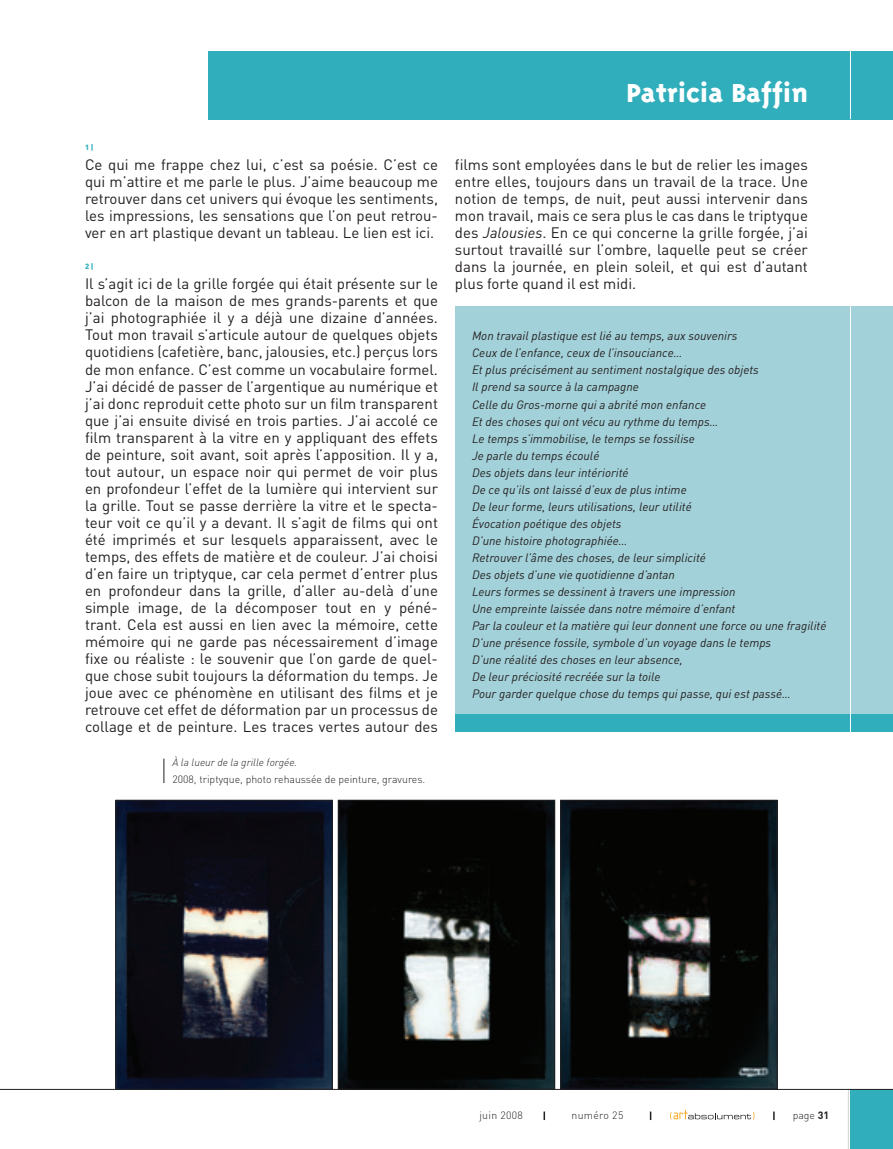
<style>
.page{position:relative;width:893px;height:1149px;background:#fff}
.page>*{position:absolute;margin:0;border:0;box-sizing:border-box;transform-origin:0 0}
.t1{font:800 30px "Triplex";color:#fff}
.t2{font:15px/17px "DIN";color:#231f20;text-align:justify}
.t3{font:italic 12px/17px "DIN";color:#231f20}
.t4{font:300 10.5px/17px "DIN";color:#231f20}
.t5{font:300 10.5px "DIN";letter-spacing:.03em;color:#231f20}
.t6{font:900 7.5px "DIN";color:#31aebc}
.s1{font-style:italic}
.s2{font-weight:700}
</style>
<div class="page">
<div style="left:850px;top:1089px;width:43px;height:59px;background:#31aebc"></div>
<hr style="left:848px;top:1089px;width:1px;height:59px;background:#d1d2d4">
<hr style="left:0;top:1088px;width:893px;height:1px;background:#231f20">
<svg style="left:773px;top:1111px;width:2px;height:8px"></svg>
<svg style="left:670px;top:1109px;width:84px;height:10px"></svg>
<div style="left:455px;top:306px;width:438px;height:425px;background:#a3d1d9"></div>
<div style="left:455px;top:714px;width:438px;height:17px;background:#31aebc"></div>
<div style="left:208px;top:51px;width:685px;height:68px;background:#31aebc"></div>
<hr style="left:850px;top:0;width:1px;height:119px;background:#fff">
<svg style="left:164px;top:758px;width:1px;height:24px"></svg>
<img style="left:118px;top:801px;width:213px;height:286px">
<div style="left:116px;top:799px;width:217px;height:290px;border:1px solid #231f20"></div>
<img style="left:340px;top:801px;width:213px;height:286px">
<div style="left:338px;top:799px;width:217px;height:290px;border:1px solid #231f20"></div>
<img style="left:562px;top:801px;width:213px;height:286px">
<div style="left:560px;top:799px;width:217px;height:290px;border:1px solid #231f20"></div>
<hr style="left:850px;top:306px;width:1px;height:425px;background:#fff">
<p class="t6" style="left:85px;top:145px;width:10px">1 |</p>
<p class="t2" style="left:85px;top:158px;width:354px">Ce qui me frappe chez lui, c’est sa poésie. C’est ce qui m’attire et me parle le plus. J’aime beaucoup me retrouver dans cet univers qui évoque les sentiments, les impressions, les sensations que l’on peut retrou&shy;ver en art plastique devant un tableau. Le lien est ici.</p>
<p class="t6" style="left:85px;top:264px;width:10px">2 |</p>
<p class="t2" style="left:85px;top:277px;width:354px">Il s’agit ici de la grille forgée qui était présente sur le balcon de la maison de mes grands-parents et que j’ai photographiée il y a déjà une dizaine d’années.<br>Tout mon travail s’articule autour de quelques objets quotidiens (cafetière, banc, jalousies, etc.) perçus lors de mon enfance. C’est comme un vocabulaire formel.<br>J’ai décidé de passer de l’argentique au numérique et j’ai donc reproduit cette photo sur un film transparent que j’ai ensuite divisé en trois parties. J’ai accolé ce film transparent à la vitre en y appliquant des effets de peinture, soit avant, soit après l’apposition. Il y a, tout autour, un espace noir qui permet de voir plus en profondeur l’effet de la lumière qui intervient sur la grille. Tout se passe derrière la vitre et le specta&shy;teur voit ce qu’il y a devant. Il s’agit de films qui ont été imprimés et sur lesquels apparaissent, avec le temps, des effets de matière et de couleur. J’ai choisi d’en faire un triptyque, car cela permet d’entrer plus en profondeur dans la grille, d’aller au-delà d’une simple image, de la décomposer tout en y péné&shy;trant. Cela est aussi en lien avec la mémoire, cette mémoire qui ne garde pas nécessairement d’image fixe ou réaliste : le souvenir que l’on garde de quel&shy;que chose subit toujours la déformation du temps. Je joue avec ce phénomène en utilisant des films et je retrouve cet effet de déformation par un processus de collage et de peinture. Les traces vertes autour des</p>
<p class="t4" style="left:172px;top:754px;width:254px"><span class="s1">À la lueur de la grille forgée.<br></span>2008, triptyque, photo rehaussée de peinture, gravures.</p>
<p class="t1" style="left:626px;top:81px;width:183px">Patricia Baffin</p>
<p class="t2" style="left:455px;top:158px;width:354px">films sont employées dans le but de relier les images entre elles, toujours dans un travail de la trace. Une notion de temps, de nuit, peut aussi intervenir dans mon travail, mais ce sera plus le cas dans le triptyque des <span class="s1">Jalousies</span>. En ce qui concerne la grille forgée, j’ai surtout travaillé sur l’ombre, laquelle peut se créer dans la journée, en plein soleil, et qui est d’autant plus forte quand il est midi.</p>
<p class="t3" style="left:472px;top:329px;width:356px">Mon travail plastique est lié au temps, aux souvenirs<br>Ceux de l’enfance, ceux de l’insouciance…<br>Et plus précisément au sentiment nostalgique des objets<br>Il prend sa source à la campagne<br>Celle du Gros-morne qui a abrité mon enfance<br>Et des choses qui ont vécu au rythme du temps…<br>Le temps s’immobilise, le temps se fossilise<br>Je parle du temps écoulé<br>Des objets dans leur intériorité<br>De ce qu’ils ont laissé d’eux de plus intime<br>De leur forme, leurs utilisations, leur utilité<br>Évocation poétique des objets<br>D’une histoire photographiée…<br>Retrouver l’âme des choses, de leur simplicité<br>Des objets d’une vie quotidienne d’antan<br>Leurs formes se dessinent à travers une impression<br>Une empreinte laissée dans notre mémoire d’enfant<br>Par la couleur et la matière qui leur donnent une force ou une fragilité D’une présence fossile, symbole d’un voyage dans le temps<br>D’une réalité des choses en leur absence,<br>De leur préciosité recréée sur la toile<br>Pour garder quelque chose du temps qui passe, qui est passé…</p>
<p class="t5" style="left:479px;top:1111px;width:45px">juin 2008</p>
<p class="t5" style="left:571px;top:1111px;width:53px">numéro 25</p>
<p class="t4" style="left:793px;top:1107px;width:38px">page <span class="s2">31</span></p>
</div>
